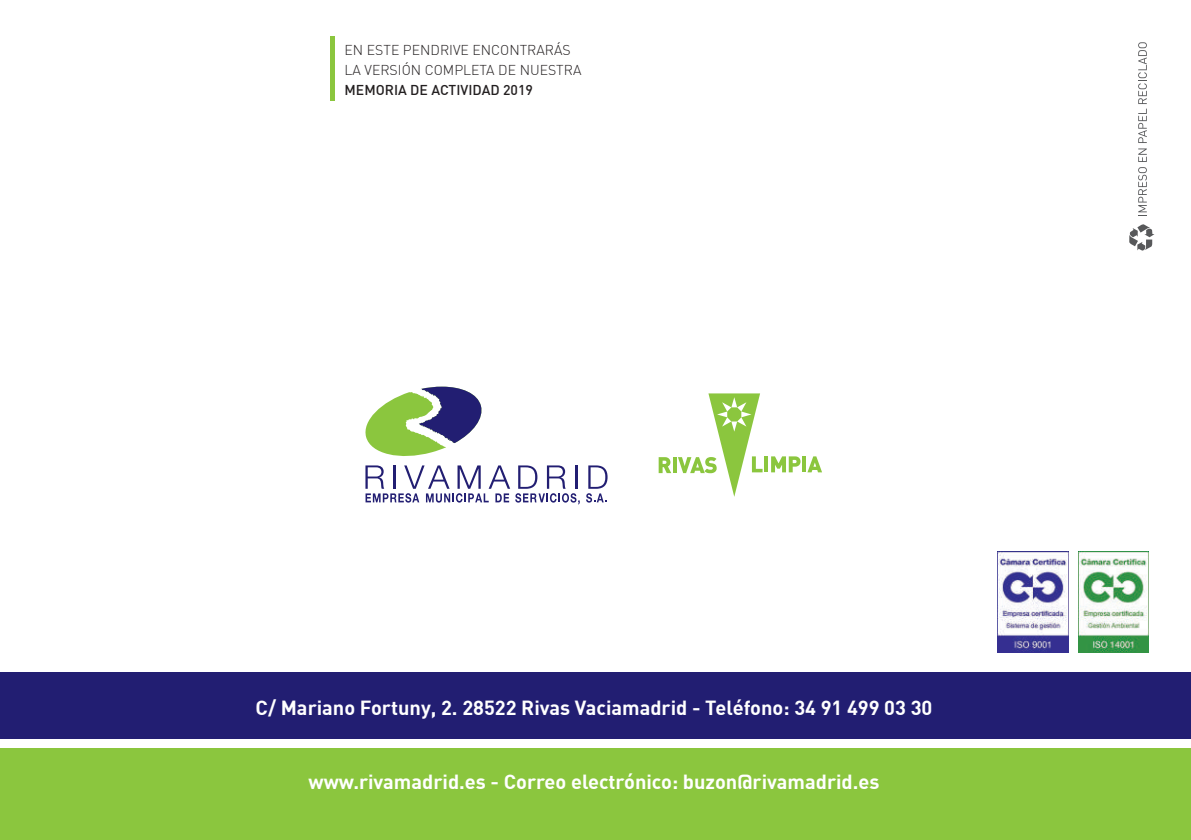
<style>
.page{position:relative;width:1191px;height:840px;background:#fff}
.page>*{position:absolute;margin:0;border:0;box-sizing:border-box;transform-origin:0 0}
.t1{font:700 20px "DIN";color:#fff}
.t2{font:300 14px/20px "DIN";color:#231f20}
.t3{font:500 14px "DIN";color:#231f20}
</style>
<div class="page">
<div style="left:0;top:672px;width:1191px;height:66px;background:#221e72"></div>
<div style="left:0;top:747px;width:1191px;height:92px;background:#8bc63e"></div>
<img style="left:997px;top:551px;width:71px;height:101px">
<img style="left:1078px;top:551px;width:70px;height:101px">
<svg style="left:658px;top:457px;width:13px;height:16px"></svg>
<hr style="left:673px;top:457px;width:4px;height:16px;background:#8bc63e">
<svg style="left:678px;top:393px;width:84px;height:103px"></svg>
<hr style="left:764px;top:456px;width:4px;height:16px;background:#8bc63e">
<svg style="left:771px;top:456px;width:29px;height:16px"></svg>
<hr style="left:802px;top:456px;width:4px;height:16px;background:#8bc63e">
<svg style="left:807px;top:456px;width:15px;height:16px"></svg>
<svg style="left:1129px;top:224px;width:25px;height:27px"></svg>
<svg style="left:1138px;top:42px;width:8px;height:174px"></svg>
<div style="left:330px;top:37px;width:5px;height:64px;background:#8bc63e"></div>
<svg style="left:586px;top:465px;width:21px;height:37px"></svg>
<svg style="left:365px;top:386px;width:215px;height:118px"></svg>
<p class="t2" style="left:344px;top:40px;width:238px">EN ESTE PENDRIVE ENCONTRARÁS<br>LA VERSIÓN COMPLETA DE NUESTRA</p>
<p class="t3" style="left:344px;top:81px;width:190px">MEMORIA DE ACTIVIDAD 2019</p>
<p class="t1" style="left:256px;top:694px;width:678px">C/ Mariano Fortuny, 2. 28522 Rivas Vaciamadrid - Teléfono: 34 91 499 03 30</p>
<p class="t1" style="left:308px;top:768px;width:572px">www.rivamadrid.es - Correo electrónico: buzon@rivamadrid.es</p>
</div>
